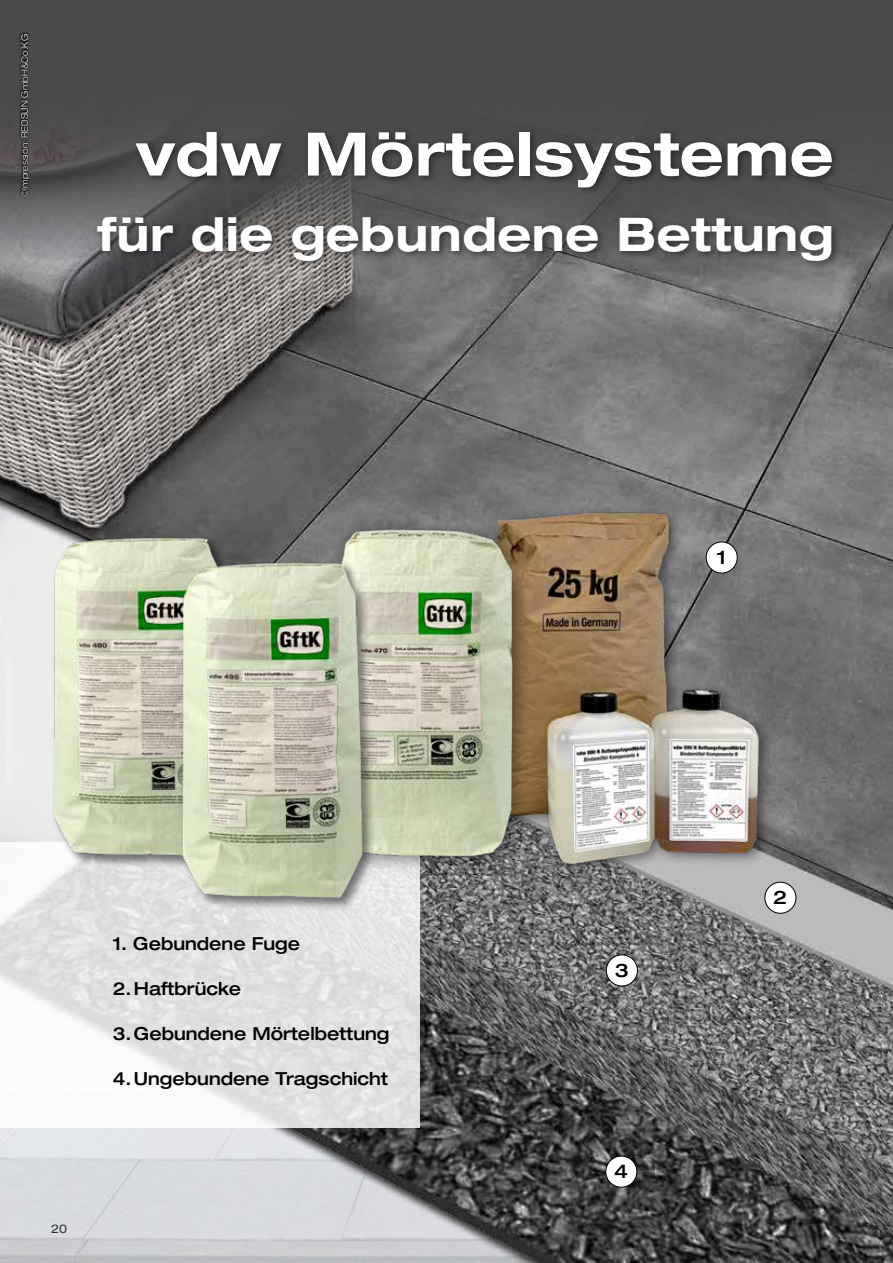
<style>
.page{position:relative;width:893px;height:1263px;background:#fff}
.page>*{position:absolute;margin:0;border:0;box-sizing:border-box;transform-origin:0 0}
.t1{font:700 expanded 60px "Helvetica Neue LT Std";letter-spacing:.01em;color:#fff;scale:.96 1}
.t2{font:700 expanded 46.5px "Helvetica Neue LT Std";letter-spacing:.01em;color:#fff;scale:.96 1}
.t3{font:500 expanded 18.75px "Helvetica Neue LT Std";color:#000}
.t4{font:500 expanded 18px "Helvetica Neue LT Std";color:#000;scale:.95 1}
.t5{font:expanded 12px "Helvetica Neue LT Std";color:#000}
.t6{font:300 expanded 9px "Helvetica Neue LT Std";color:#fff;scale:.95 1}
</style>
<div class="page">
<img style="left:0;top:260px;width:893px;height:1003px">
<div style="left:765px;top:882px;width:31px;height:31px;background:#fff;border-radius:50%"></div>
<div style="left:765px;top:882px;width:31px;height:31px;border:1px solid #000;border-radius:50%"></div>
<div style="left:606px;top:955px;width:31px;height:31px;background:#fff;border-radius:50%"></div>
<div style="left:606px;top:954px;width:32px;height:32px;border:1px solid #000;border-radius:50%"></div>
<div style="left:606px;top:1156px;width:31px;height:31px;background:#fff;border-radius:50%"></div>
<div style="left:605px;top:1156px;width:32px;height:31px;border:1px solid #000;border-radius:50%"></div>
<svg style="left:0;top:842px;width:420px;height:286px;fill:#e3e3e3"></svg>
<div style="left:0;top:0;width:893px;height:260px;background:#4a4a49"></div>
<div style="left:92px;top:127px;width:749px;height:142px;background:#000;opacity:.5"></div>
<svg style="left:19px;top:32px;width:12px;height:166px"></svg>
<div style="left:484px;top:504px;width:290px;height:375px;background:#000;opacity:.5"></div>
<img style="left:458px;top:496px;width:320px;height:371px">
<img style="left:39px;top:518px;width:199px;height:355px">
<div style="left:327px;top:517px;width:204px;height:358px;background:#000;opacity:.5"></div>
<img style="left:290px;top:518px;width:260px;height:343px">
<img style="left:170px;top:537px;width:204px;height:374px">
<p class="t6" style="left:19px;top:197px;width:173px;rotate:-90deg">©Impression: REDSUN GmbH&amp;Co. KG</p>
<h1 class="t1" style="left:136px;top:116px;width:728px">vdw Mörtelsysteme</h1>
<h2 class="t2" style="left:97px;top:205px;width:768px">für die gebundene Bettung</h2>
<p class="t3" style="left:717px;top:546px;width:11px">1</p>
<p class="t4" style="left:113px;top:932px;width:199px">1. Gebundene Fuge</p>
<p class="t4" style="left:113px;top:977px;width:137px">2. Haftbrücke</p>
<p class="t4" style="left:113px;top:1022px;width:293px">3.Gebundene Mörtelbettung</p>
<p class="t4" style="left:113px;top:1067px;width:291px">4. Ungebundene Tragschicht</p>
<p class="t5" style="left:51px;top:1221px;width:18px">20</p>
<p class="t3" style="left:615px;top:959px;width:15px">3</p>
<p class="t3" style="left:614px;top:1160px;width:15px">4</p>
<p class="t3" style="left:773px;top:886px;width:15px">2</p>
</div>
